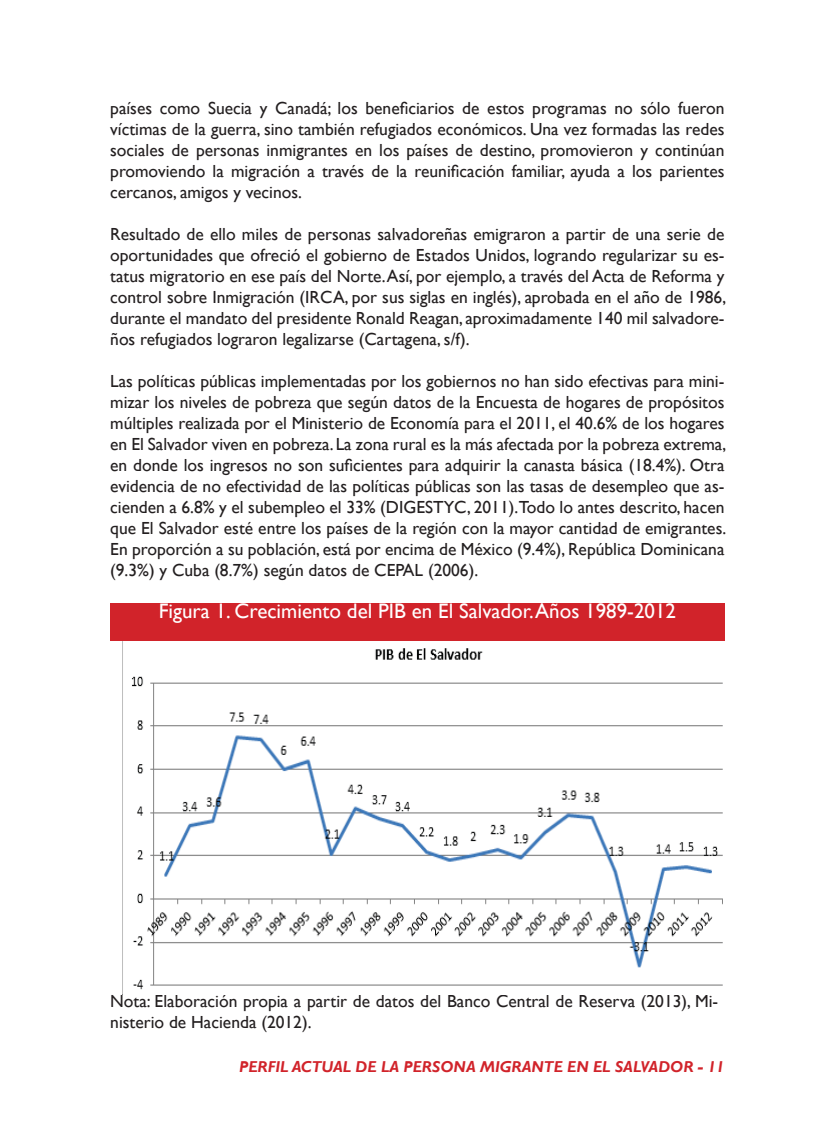
<style>
.page{position:relative;width:819px;height:1134px;background:#fff}
.page>*{position:absolute;margin:0;border:0;box-sizing:border-box;transform-origin:0 0}
.t1{font:21px "Gill Sans";color:#fff}
.t2{font:17.5px/21px "Gill Sans";color:#231f20;text-align:justify}
.t3{font:italic 700 15.75px "Gill Sans";color:#d1232a}
</style>
<div class="page">
<img style="left:122px;top:641px;width:601px;height:354px">
<div style="left:110px;top:603px;width:614px;height:38px;background:#d1232a"></div>
<p class="t2" style="left:110px;top:98px;width:616px">países como Suecia y Canadá; los beneficiarios de estos programas no sólo fueron víctimas de la guerra, sino también refugiados económicos. Una vez formadas las redes sociales de personas inmigrantes en los países de destino, promovieron y continúan promoviendo la migración a través de la reunificación familiar, ayuda a los parientes cercanos, amigos y vecinos.</p>
<p class="t2" style="left:110px;top:224px;width:617px">Resultado de ello miles de personas salvadoreñas emigraron a partir de una serie de oportunidades que ofreció el gobierno de Estados Unidos, logrando regularizar su es&shy;tatus migratorio en ese país del Norte. Así, por ejemplo, a través del Acta de Reforma y control sobre Inmigración (IRCA, por sus siglas en inglés), aprobada en el año de 1986, durante el mandato del presidente Ronald Reagan, aproximadamente 140 mil salvadore&shy;ños refugiados lograron legalizarse (Cartagena, s/f).</p>
<p class="t2" style="left:110px;top:371px;width:618px">Las políticas públicas implementadas por los gobiernos no han sido efectivas para mini&shy;mizar los niveles de pobreza que según datos de la Encuesta de hogares de propósitos múltiples realizada por el Ministerio de Economía para el 2011, el 40.6% de los hogares en El Salvador viven en pobreza. La zona rural es la más afectada por la pobreza extrema, en donde los ingresos no son suficientes para adquirir la canasta básica (18.4%). Otra evidencia de no efectividad de las políticas públicas son las tasas de desempleo que as&shy;cienden a 6.8% y el subempleo el 33% (DIGESTYC, 2011).Todo lo antes descrito, hacen que El Salvador esté entre los países de la región con la mayor cantidad de emigrantes.<br>En proporción a su población, está por encima de México (9.4%), República Dominicana (9.3%) y Cuba (8.7%) según datos de CEPAL (2006).</p>
<p class="t1" style="left:159px;top:598px;width:519px">Figura 1. Crecimiento del PIB en El Salvador. Años 1989-2012</p>
<p class="t2" style="left:110px;top:991px;width:609px">Nota: Elaboración propia a partir de datos del Banco Central de Reserva (2013), Mi&shy;nisterio de Hacienda (2012).</p>
<p class="t3" style="left:239px;top:1057px;width:487px">PERFIL ACTUAL DE LA PERSONA MIGRANTE EN EL SALVADOR - 11</p>
</div>
